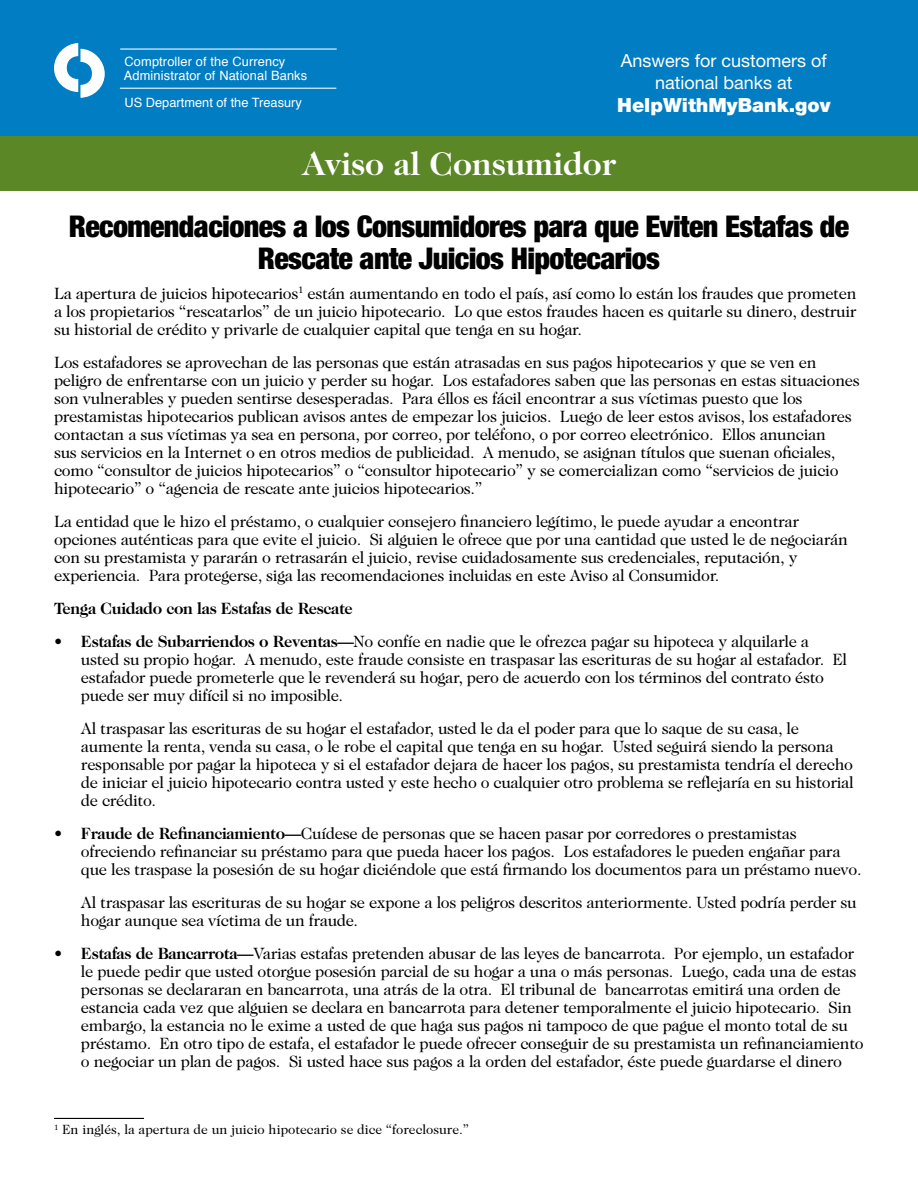
<style>
.page{position:relative;width:918px;height:1188px;background:#fff}
.page>*{position:absolute;margin:0;border:0;box-sizing:border-box;transform-origin:0 0}
.t1{font:700 33px "Caslon 224 Std";color:#fff}
.t2{font:900 condensed 30px/31.5px "Helvetica Neue LT Std";letter-spacing:-.02em;color:#000;text-align:center}
.t3{font:900 19.5px "Helvetica Neue LT Std";color:#fff}
.t4{font:18px/21.6px "Helvetica Neue LT Std";color:#fff;text-align:center}
.t5{font:16.5px/18px "Caslon 224 Std";letter-spacing:-.02em;color:#000}
.t6{font:700 16.5px "Caslon 224 Std";letter-spacing:-.02em;color:#000}
.t7{font:13.5px "Caslon 224 Std";color:#000}
.t8{font:12.75px/14px "Helvetica";letter-spacing:.01em;color:#fff}
.s1{font-weight:700}
</style>
<div class="page">
<div style="left:0;top:0;width:918px;height:136px;background:#007dc3"></div>
<div style="left:0;top:136px;width:918px;height:54px;background:#5c8727"></div>
<hr style="left:120px;top:49px;width:217px;height:1px;background:#fff">
<hr style="left:120px;top:88px;width:216px;height:1px;background:#fff">
<svg style="left:54px;top:43px;width:51px;height:55px"></svg>
<hr style="left:54px;top:1118px;width:90px;height:1px;background:#000">
<p class="t8" style="left:124px;top:56px;width:185px">Comptroller of the Currency<br>Administrator of National Banks</p>
<p class="t8" style="left:125px;top:96px;width:179px">US Department of the Treasury</p>
<p class="t4" style="left:621px;top:50px;width:207px">Answers for customers of national banks at</p>
<p class="t3" style="left:617px;top:94px;width:215px">HelpWithMyBank.gov</p>
<h1 class="t1" style="left:302px;top:144px;width:315px">Aviso al Consumidor</h1>
<h2 class="t2" style="left:69px;top:211px;width:782px">Recomendaciones a los Consumidores para que Eviten Estafas de<br>Rescate ante Juicios Hipotecarios</h2>
<p class="t5" style="left:54px;top:284px;width:804px;text-align:justify">La apertura de juicios hipotecarios<sup>1</sup> están aumentando en todo el país, así como lo están los fraudes que prometen a los propietarios “rescatarlos” de un juicio hipotecario. Lo que estos fraudes hacen es quitarle su dinero, destruir su historial de crédito y privarle de cualquier capital que tenga en su hogar.</p>
<p class="t5" style="left:54px;top:353px;width:807px">Los estafadores se aprovechan de las personas que están atrasadas en sus pagos hipotecarios y que se ven en peligro de enfrentarse con un juicio y perder su hogar. Los estafadores saben que las personas en estas situaciones son vulnerables y pueden sentirse desesperadas. Para éllos es fácil encontrar a sus víctimas puesto que los prestamistas hipotecarios publican avisos antes de empezar los juicios. Luego de leer estos avisos, los estafadores contactan a sus víctimas ya sea en persona, por correo, por teléfono, o por correo electrónico. Ellos anuncian<br>sus servicios en la Internet o en otros medios de publicidad. A menudo, se asignan títulos que suenan oficiales, como “consultor de juicios hipotecarios” o “consultor hipotecario” y se comercializan como “servicios de juicio hipotecario” o “agencia de rescate ante juicios hipotecarios.”</p>
<p class="t5" style="left:54px;top:512px;width:795px">La entidad que le hizo el préstamo, o cualquier consejero financiero legítimo, le puede ayudar a encontrar opciones auténticas para que evite el juicio. Si alguien le ofrece que por una cantidad que usted le de negociarán con su prestamista y pararán o retrasarán el juicio, revise cuidadosamente sus credenciales, reputación, y experiencia. Para protegerse, siga las recomendaciones incluidas en este Aviso al Consumidor.</p>
<p class="t6" style="left:54px;top:599px;width:300px">Tenga Cuidado con las Estafas de Rescate</p>
<p class="t5" style="left:81px;top:632px;width:768px;text-indent:-27px">• <span class="s1">Estafas de Subarriendos o Reventas—</span>No confíe en nadie que le ofrezca pagar su hipoteca y alquilarle a usted su propio hogar. A menudo, este fraude consiste en traspasar las escrituras de su hogar al estafador. El estafador puede prometerle que le revenderá su hogar, pero de acuerdo con los términos del contrato ésto puede ser muy difícil si no imposible.</p>
<p class="t5" style="left:81px;top:719px;width:774px">Al traspasar las escrituras de su hogar el estafador, usted le da el poder para que lo saque de su casa, le aumente la renta, venda su casa, o le robe el capital que tenga en su hogar. Usted seguirá siendo la persona responsable por pagar la hipoteca y si el estafador dejara de hacer los pagos, su prestamista tendría el derecho de iniciar el juicio hipotecario contra usted y este hecho o cualquier otro problema se reflejaría en su historial de crédito.</p>
<p class="t5" style="left:81px;top:824px;width:782px;text-indent:-27px">• <span class="s1">Fraude de Refinanciamiento—</span>Cuídese de personas que se hacen pasar por corredores o prestamistas ofreciendo refinanciar su préstamo para que pueda hacer los pagos. Los estafadores le pueden engañar para que les traspase la posesión de su hogar diciéndole que está firmando los documentos para un préstamo nuevo.</p>
<p class="t5" style="left:81px;top:893px;width:777px">Al traspasar las escrituras de su hogar se expone a los peligros descritos anteriormente. Usted podría perder su hogar aunque sea víctima de un fraude.</p>
<p class="t5" style="left:81px;top:944px;width:784px;text-indent:-27px">• <span class="s1">Estafas de Bancarrota—</span>Varias estafas pretenden abusar de las leyes de bancarrota. Por ejemplo, un estafador le puede pedir que usted otorgue posesión parcial de su hogar a una o más personas. Luego, cada una de estas personas se declararan en bancarrota, una atrás de la otra. El tribunal de bancarrotas emitirá una orden de estancia cada vez que alguien se declara en bancarrota para detener temporalmente el juicio hipotecario. Sin embargo, la estancia no le exime a usted de que haga sus pagos ni tampoco de que pague el monto total de su préstamo. En otro tipo de estafa, el estafador le puede ofrecer conseguir de su prestamista un refinanciamiento o negociar un plan de pagos. Si usted hace sus pagos a la orden del estafador, éste puede guardarse el dinero</p>
<p class="t7" style="left:54px;top:1122px;width:417px"><sup>1</sup> En inglés, la apertura de un juicio hipotecario se dice “foreclosure.”</p>
</div>
